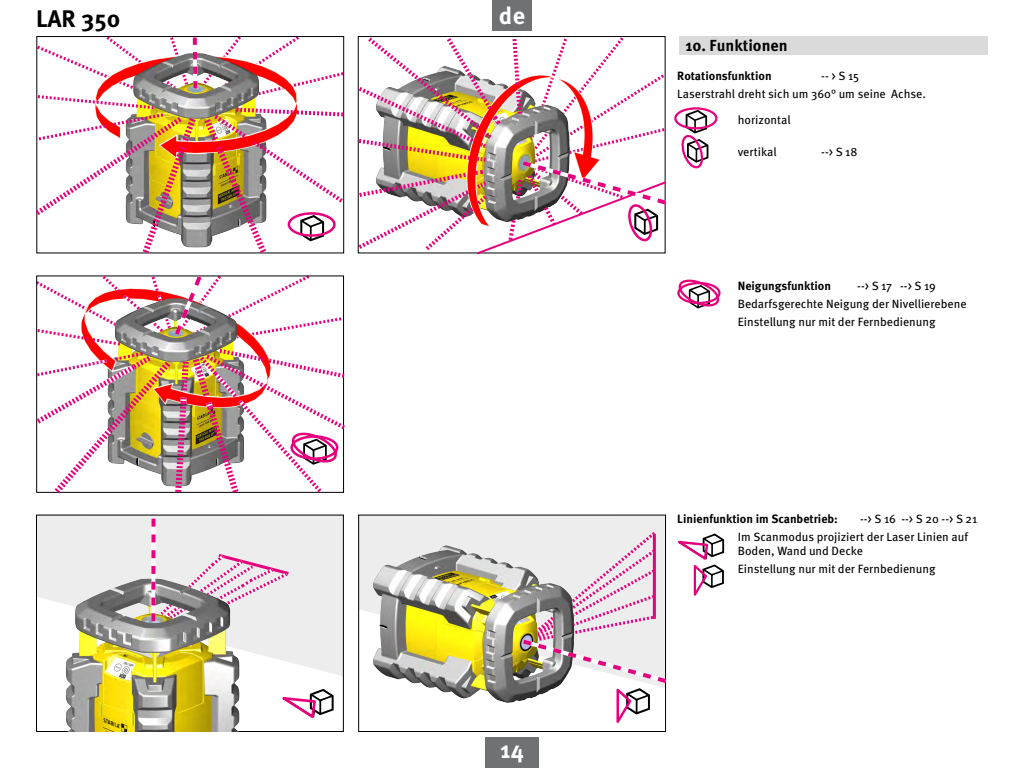
<style>
.page{position:relative;width:1024px;height:768px;background:#fff}
.page>*{position:absolute;margin:0;border:0;box-sizing:border-box;transform-origin:0 0}
.t1{font:700 24px "Meta Pro";color:#000}
.t2{font:700 24px "Meta Pro";color:#fff}
.Überschriften{font:700 16px "Meta Pro";color:#000}
.t3{font:12px/18px "Meta Pro";color:#000}
.t4{font:700 12px "Meta Pro";color:#000}
</style>
<div class="page">
<div style="left:485px;top:738px;width:54px;height:30px;background:#707172"></div>
<div style="left:492px;top:0;width:40px;height:30px;background:#707172"></div>
<div style="left:679px;top:36px;width:309px;height:18px;background:#dadada"></div>
<div style="left:674px;top:107px;width:43px;height:22px;border:2px solid #e6007d;border-radius:50%"></div>
<svg style="left:678px;top:108px;width:31px;height:61px"></svg>
<svg style="left:677px;top:279px;width:44px;height:30px"></svg>
<img style="left:36px;top:36px;width:309px;height:218px">
<img style="left:36px;top:275px;width:309px;height:219px">
<svg style="left:36px;top:514px;width:308px;height:162px;fill:#ededed"></svg>
<div style="left:36px;top:515px;width:308px;height:217px;border:1px solid #000"></div>
<img style="left:63px;top:577px;width:179px;height:155px">
<svg style="left:151px;top:519px;width:141px;height:113px"></svg>
<svg style="left:282px;top:688px;width:52px;height:30px"></svg>
<div style="left:360px;top:517px;width:304px;height:95px;background:#ededed"></div>
<div style="left:358px;top:515px;width:308px;height:217px;border:1px solid #000"></div>
<img style="left:372px;top:544px;width:147px;height:159px">
<svg style="left:380px;top:624px;width:8px;height:5px"></svg>
<svg style="left:418px;top:556px;width:10px;height:4px"></svg>
<svg style="left:519px;top:529px;width:206px;height:202px"></svg>
<svg style="left:357px;top:36px;width:309px;height:219px"></svg>
<h1 class="t1" style="left:36px;top:-1px;width:86px">LAR 350</h1>
<h1 class="t2" style="left:499px;top:-3px;width:28px">de</h1>
<h1 class="t2" style="left:500px;top:731px;width:25px">14</h1>
<p class="Überschriften" style="left:686px;top:33px;width:104px">10. Funktionen</p>
<p class="t4" style="left:677px;top:66px;width:96px">Rotationsfunktion</p>
<p class="t3" style="left:821px;top:66px;width:39px">-- &gt; S 15</p>
<p class="t3" style="left:677px;top:84px;width:250px">Laserstrahl dreht sich um 360° um seine Achse.</p>
<p class="t3" style="left:738px;top:110px;width:54px">horizontal</p>
<p class="t3" style="left:738px;top:142px;width:40px">vertikal</p>
<p class="t3" style="left:821px;top:142px;width:38px">--&gt; S 18</p>
<p class="t4" style="left:738px;top:277px;width:95px">Neigungsfunktion</p>
<p class="t3" style="left:738px;top:276px;width:230px;text-indent:120px">--&gt; S 17 --&gt; S 19<br>Bedarfsgerechte Neigung der Nivellierebene</p>
<p class="t3" style="left:738px;top:312px;width:199px">Einstellung nur mit der Fernbedienung</p>
<p class="t4" style="left:677px;top:509px;width:162px">Linienfunktion im Scanbetrieb:</p>
<p class="t3" style="left:738px;top:509px;width:241px;text-indent:122px">--&gt; S 16 --&gt; S 20 --&gt; S 21<br>Im Scanmodus projiziert der Laser Linien auf</p>
<p class="t3" style="left:738px;top:541px;width:127px">Boden, Wand und Decke</p>
<p class="t3" style="left:738px;top:559px;width:199px">Einstellung nur mit der Fernbedienung</p>
</div>
